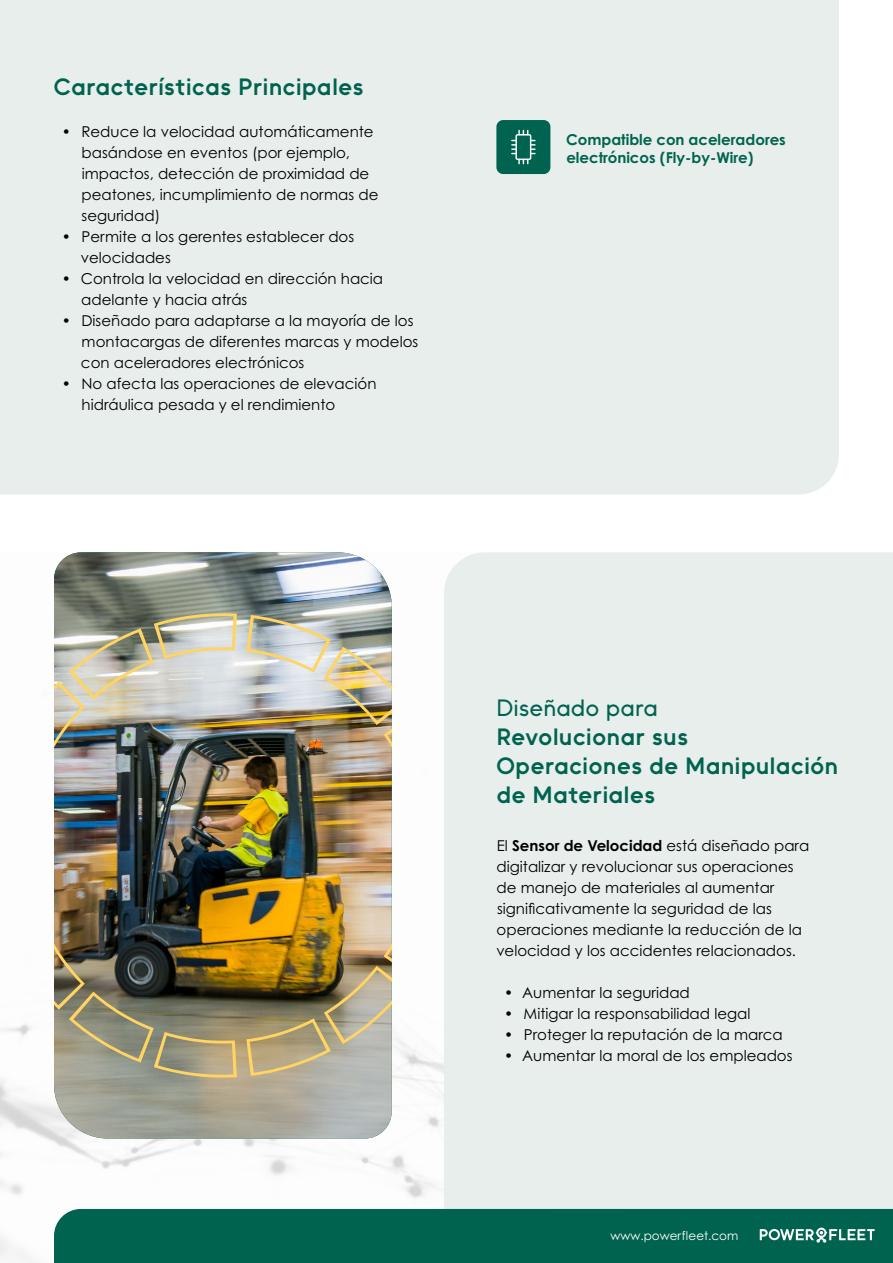
<style>
.page{position:relative;width:893px;height:1263px;background:#fff}
.page>*{position:absolute;margin:0;border:0;box-sizing:border-box;transform-origin:0 0}
.t1{font:700 24px/28.8px "II Vorkurs";color:#00634f}
.t2{font:500 24px "II Vorkurs";color:#00634f}
.t3{font:15px/21px "Century Gothic Pro";color:#000}
.t4{font:700 15px/18px "Century Gothic Pro";color:#00644e}
.t5{font:12px "Century Gothic Pro";color:#fff}
.s1{font-weight:700}
</style>
<div class="page">
<img style="left:0;top:1024px;width:444px;height:239px">
<img style="left:54px;top:552px;width:338px;height:586px">
<img style="left:54px;top:613px;width:183px;height:152px">
<img style="left:246px;top:615px;width:146px;height:184px">
<img style="left:246px;top:892px;width:146px;height:184px">
<img style="left:54px;top:925px;width:183px;height:152px">
<div style="left:0;top:0;width:839px;height:495px;background:#e8eeec"></div>
<div style="left:444px;top:552px;width:449px;height:657px;background:#e8eeec"></div>
<div style="left:496px;top:120px;width:54px;height:54px;background:#00634f;border-radius:7px"></div>
<svg style="left:512px;top:130px;width:23px;height:34px"></svg>
<div style="left:54px;top:1209px;width:839px;height:54px;background:#00634f"></div>
<svg style="left:760px;top:1228px;width:115px;height:15px"></svg>
<h1 class="t1" style="left:54px;top:72px;width:312px">Características Principales</h1>
<p class="t3" style="left:82px;top:120px;width:298px;text-indent:-20px">• Reduce la velocidad automáticamente basándose en eventos (por ejemplo, impactos, detección de proximidad de peatones, incumplimiento de normas de seguridad)</p>
<p class="t3" style="left:81px;top:225px;width:275px;text-indent:-19px">• Permite a los gerentes establecer dos velocidades</p>
<p class="t3" style="left:81px;top:267px;width:304px;text-indent:-19px">• Controla la velocidad en dirección hacia adelante y hacia atrás</p>
<p class="t3" style="left:81px;top:309px;width:339px;text-indent:-19px">• Diseñado para adaptarse a la mayoría de los montacargas de diferentes marcas y modelos con aceleradores electrónicos</p>
<p class="t3" style="left:82px;top:372px;width:296px;text-indent:-20px">• No afecta las operaciones de elevación hidráulica pesada y el rendimiento</p>
<p class="t4" style="left:566px;top:131px;width:221px">Compatible con aceleradores electrónicos (Fly-by-Wire)</p>
<h1 class="t2" style="left:496px;top:694px;width:163px">Diseñado para</h1>
<h1 class="t1" style="left:496px;top:722px;width:344px">Revolucionar sus<br>Operaciones de Manipulación de Materiales</h1>
<p class="t3" style="left:496px;top:834px;width:314px">El <span class="s1">Sensor de Velocidad</span> está diseñado para digitalizar y revolucionar sus operaciones de manejo de materiales al aumentar significativamente la seguridad de las operaciones mediante la reducción de la velocidad y los accidentes relacionados.</p>
<p class="t3" style="left:504px;top:981px;width:187px">• Aumentar la seguridad</p>
<p class="t3" style="left:504px;top:1002px;width:248px">• Mitigar la responsabilidad legal</p>
<p class="t3" style="left:504px;top:1023px;width:280px">• Proteger la reputación de la marca</p>
<p class="t3" style="left:504px;top:1044px;width:290px">• Aumentar la moral de los empleados</p>
<p class="t5" style="left:610px;top:1229px;width:130px">www.powerfleet.com</p>
</div>
